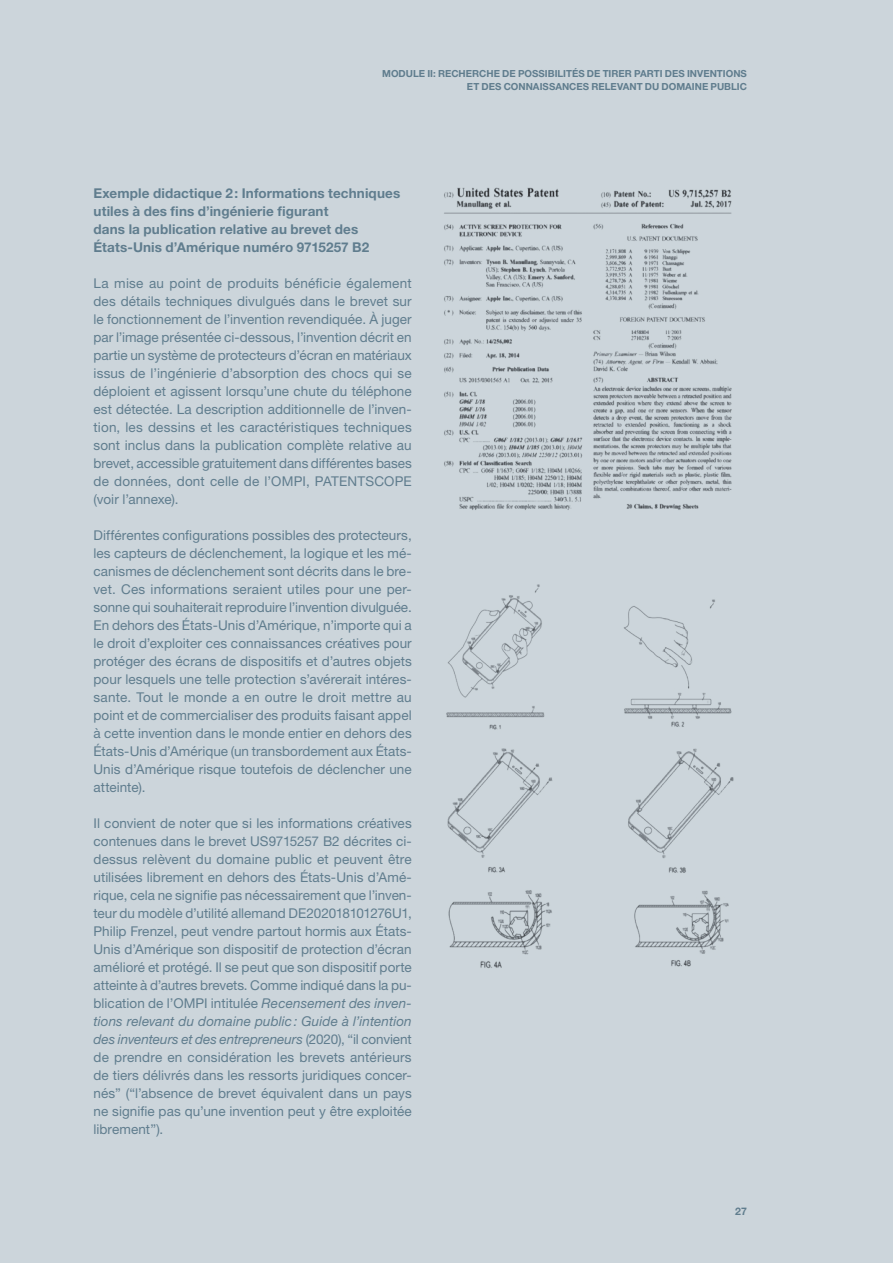
<style>
.page{position:relative;width:893px;height:1263px;background:#ccd5db}
.page>*{position:absolute;margin:0;border:0;box-sizing:border-box;transform-origin:0 0}
.courant{font:13.5px/18px "Helvetica Neue LT Std";letter-spacing:.005em;color:#607d8e;text-align:justify}
.BOX_titre{font:700 13.5px/18px "Helvetica Neue LT Std";letter-spacing:.01em;color:#607d8e}
.t1{font:700 10.5px "Helvetica Neue LT Std";color:#607d8e}
.t2{font:700 9.75px/13.5px "Helvetica Neue LT Std";color:#607d8e;text-align:right}
.s1{font-style:italic}
</style>
<div class="page">
<img style="left:444px;top:187px;width:288px;height:323px">
<img style="left:446px;top:584px;width:288px;height:384px">
<p class="t2" style="left:382px;top:66px;width:366px">MODULE II: RECHERCHE DE POSSIBILITÉS DE TIRER PARTI DES INVENTIONS<br>ET DES CONNAISSANCES RELEVANT DU DOMAINE PUBLIC</p>
<p class="BOX_titre" style="left:94px;top:184px;width:308px">Exemple didactique 2: Informations techniques utiles à des fins d’ingénierie figurant<br>dans la publication relative au brevet des États-Unis d’Amérique numéro 9715257 B2</p>
<p class="courant" style="left:94px;top:274px;width:320px">La mise au point de produits bénéficie également des détails techniques divulgués dans le brevet sur le fonctionnement de l’invention revendiquée. À juger par l’image présentée ci-dessous, l’invention décrit en partie un système de protecteurs d’écran en matériaux issus de l’ingénierie d’absorption des chocs qui se déploient et agissent lorsqu’une chute du téléphone est détectée. La description additionnelle de l’inven&shy;tion, les dessins et les caractéristiques techniques sont inclus dans la publication complète relative au brevet, accessible gratuitement dans différentes bases de données, dont celle de l’OMPI, PATENTSCOPE (voir l’annexe).</p>
<p class="courant" style="left:94px;top:526px;width:320px">Différentes configurations possibles des protecteurs, les capteurs de déclenchement, la logique et les mé&shy;canismes de déclenchement sont décrits dans le bre&shy;vet. Ces informations seraient utiles pour une per&shy;sonne qui souhaiterait reproduire l’invention divulguée.<br>En dehors des États-Unis d’Amérique, n’importe qui a le droit d’exploiter ces connaissances créatives pour protéger des écrans de dispositifs et d’autres objets pour lesquels une telle protection s’avérerait intéres&shy;sante. Tout le monde a en outre le droit mettre au point et de commercialiser des produits faisant appel à cette invention dans le monde entier en dehors des États-Unis d’Amérique (un transbordement aux États-Unis d’Amérique risque toutefois de déclencher une atteinte).</p>
<p class="courant" style="left:94px;top:814px;width:320px">Il convient de noter que si les informations créatives contenues dans le brevet US9715257 B2 décrites ci&shy;dessus relèvent du domaine public et peuvent être utilisées librement en dehors des États-Unis d’Amé&shy;rique, cela ne signifie pas nécessairement que l’inven&shy;teur du modèle d’utilité allemand DE202018101276U1, Philip Frenzel, peut vendre partout hormis aux États-Unis d’Amérique son dispositif de protection d’écran amélioré et protégé. Il se peut que son dispositif porte atteinte à d’autres brevets. Comme indiqué dans la pu&shy;blication de l’OMPI intitulée <span class="s1">Recensement des inven&shy;tions relevant du domaine public: Guide à l’intention des inventeurs et des entrepreneurs</span> (2020), “il convient de prendre en considération les brevets antérieurs de tiers délivrés dans les ressorts juridiques concer&shy;nés” (“l’absence de brevet équivalent dans un pays ne signifie pas qu’une invention peut y être exploitée librement”).</p>
<p class="t1" style="left:735px;top:1205px;width:13px">27</p>
</div>
